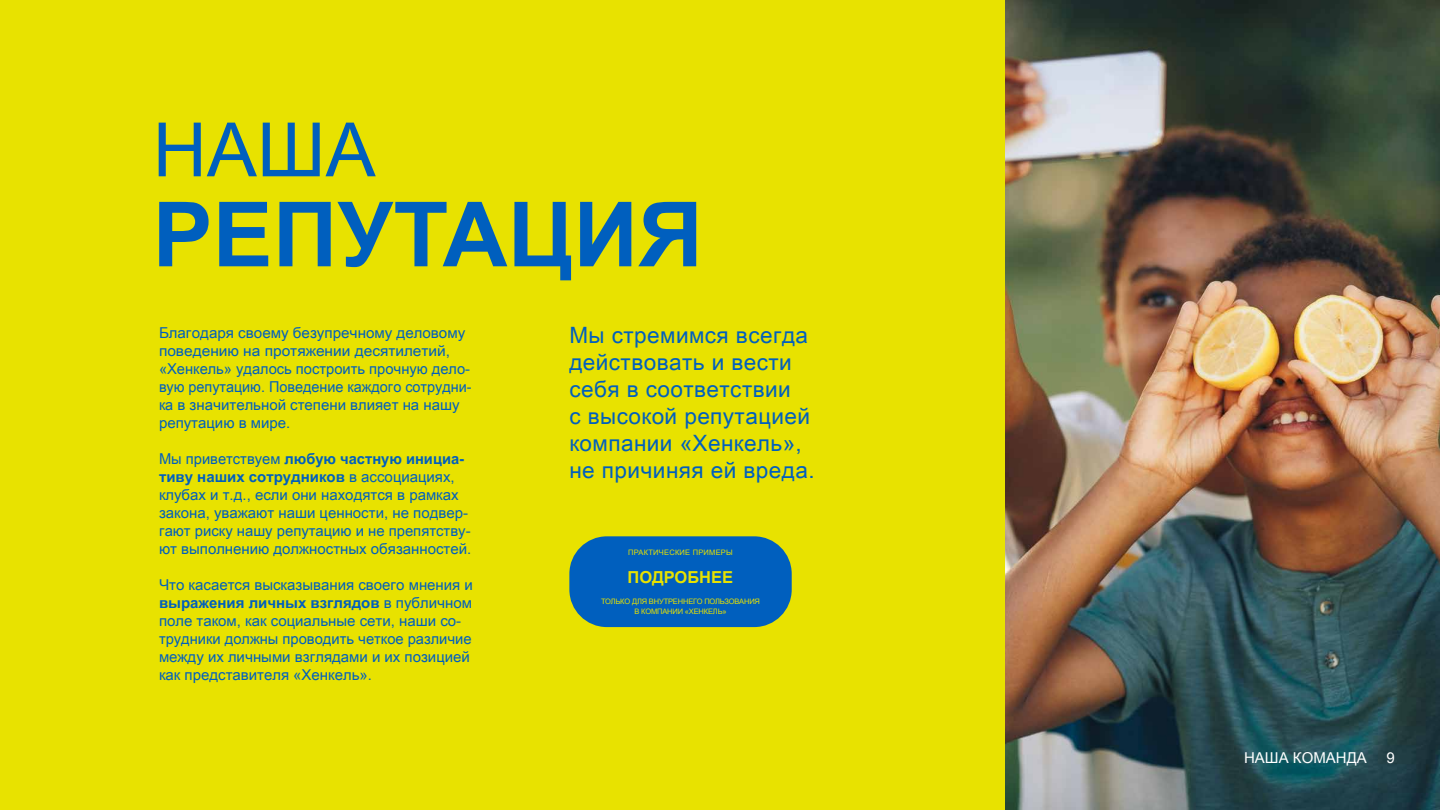
<style>
.page{position:relative;width:1440px;height:810px;background:#e8e200}
.page>*{position:absolute;margin:0;border:0;box-sizing:border-box;transform-origin:0 0}
.t1{font:700 90px "Arial";color:#005fbe}
.t2{font:75px "Arial";color:#005fbe}
.t3{font:22.5px/27px "Arial Unicode MS";letter-spacing:.02em;color:#005fbe}
.t4{font:700 16.5px "Arial";color:#e8e200}
.t5{font:15px/18px "Arial Unicode MS";color:#005fbe}
.t6{font:15px "Arial Unicode MS";color:#fff}
.t7{font:7.5px/10.5px "Arial";letter-spacing:-.02em;color:#e8e200;text-align:center}
.t8{font:7.5px "Arial";letter-spacing:.03em;color:#e8e200}
.s1{font-weight:700}
</style>
<div class="page">
<img style="left:1006px;top:0;width:434px;height:810px">
<div style="left:569px;top:536px;width:223px;height:91px;background:#005fbe;border-radius:38px"></div>
<h2 class="t2" style="left:153px;top:101px;width:224px">НАША</h2>
<h1 class="t1" style="left:153px;top:175px;width:552px">РЕПУТАЦИЯ</h1>
<p class="t5" style="left:159px;top:323px;width:314px">Благодаря своему безупречному деловому поведению на протяжении десятилетий, «Хенкель» удалось построить прочную дело&shy;вую репутацию. Поведение каждого сотрудни&shy;ка в значительной степени влияет на нашу репутацию в мире.</p>
<p class="t5" style="left:159px;top:449px;width:314px">Мы приветствуем <span class="s1">любую частную инициа&shy;тиву наших сотрудников</span> в ассоциациях, клубах и т.д., если они находятся в рамках закона, уважают наши ценности, не подвер&shy;гают риску нашу репутацию и не препятству&shy;ют выполнению должностных обязанностей.</p>
<p class="t5" style="left:159px;top:575px;width:316px">Что касается высказывания своего мнения и <span class="s1">выражения личных взглядов</span> в публичном поле таком, как социальные сети, наши со&shy;трудники должны проводить четкое различие между их личными взглядами и их позицией как представителя «Хенкель».</p>
<h3 class="t3" style="left:569px;top:321px;width:247px">Мы стремимся всегда действовать и вести себя в соответствии<br>с высокой репутацией компании «Хенкель», не причиняя ей вреда.</h3>
<p class="t8" style="left:628px;top:547px;width:106px">ПРАКТИЧЕСКИЕ ПРИМЕРЫ</p>
<p class="t4" style="left:628px;top:567px;width:107px">ПОДРОБНЕЕ</p>
<p class="t7" style="left:601px;top:596px;width:160px">ТОЛЬКО ДЛЯ ВНУТРЕННЕГО ПОЛЬЗОВАНИЯ<br>В КОМПАНИИ «ХЕНКЕЛЬ»</p>
<p class="t6" style="left:1244px;top:747px;width:124px">НАША КОМАНДА</p>
<p class="t6" style="left:1387px;top:747px;width:10px">9</p>
</div>
